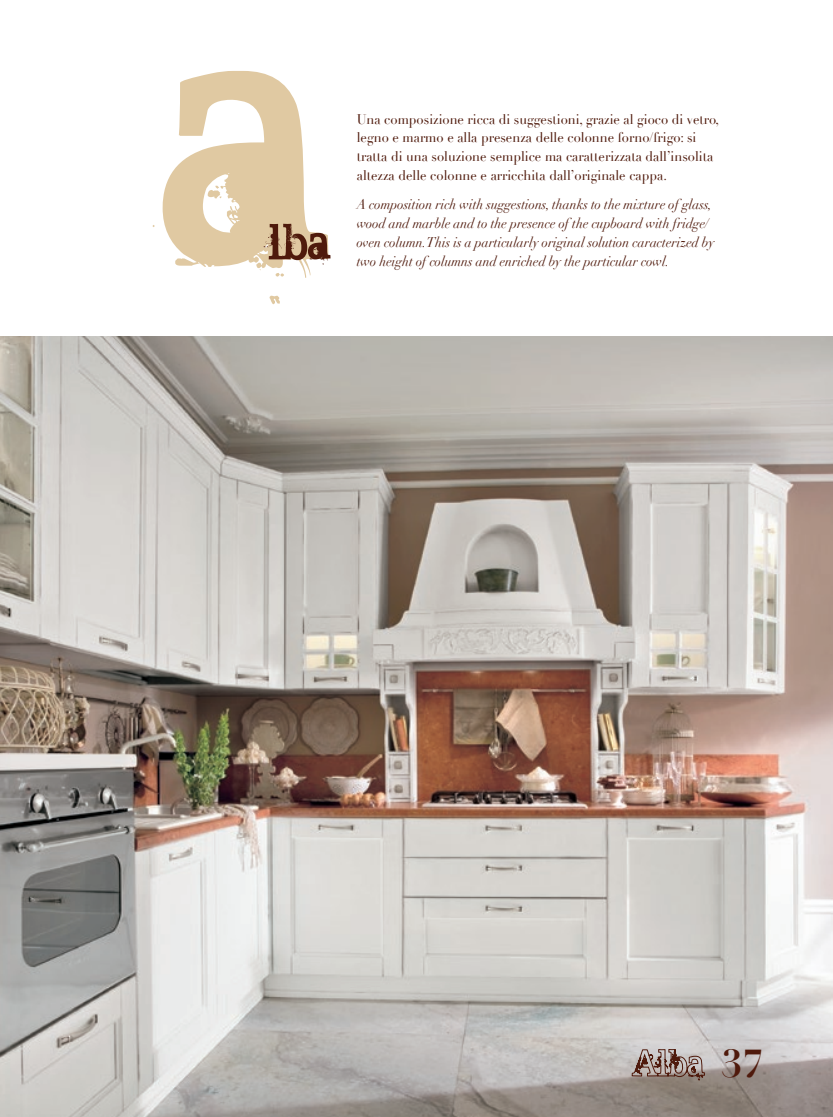
<style>
.page{position:relative;width:833px;height:1117px;background:#fff}
.page>*{position:absolute;margin:0;border:0;box-sizing:border-box;transform-origin:0 0}
.t1{font:700 38px "Didot";color:#4f1a0c}
.t2{font:italic 13.75px/18.8px "Didot";color:#4f1a0c;scale:.94 1}
.t3{font:13.75px/18.8px "Didot";color:#4f1a0c;scale:.94 1}
</style>
<div class="page">
<img style="left:0;top:337px;width:833px;height:779px">
<svg style="left:631px;top:1026px;width:74px;height:54px;background:#b4a8a4"></svg>
<svg style="left:152px;top:71px;width:172px;height:233px"></svg>
<svg style="left:264px;top:224px;width:66px;height:40px"></svg>
<p class="t3" style="left:357px;top:110px;width:387px">Una composizione ricca di suggestioni, grazie al gioco di vetro, legno e marmo e alla presenza delle colonne forno/frigo: si tratta di una soluzione semplice ma caratterizzata dall’insolita altezza delle colonne e arricchita dall’originale cappa.</p>
<p class="t2" style="left:357px;top:195px;width:382px">A composition rich with suggestions, thanks to the mixture of glass, wood and marble and to the presence of the cupboard with fridge/ oven column.This is a particularly original solution caracterized by two height of columns and enriched by the particular cowl.</p>
<h1 class="t1" style="left:721px;top:1038px;width:44px">37</h1>
</div>
